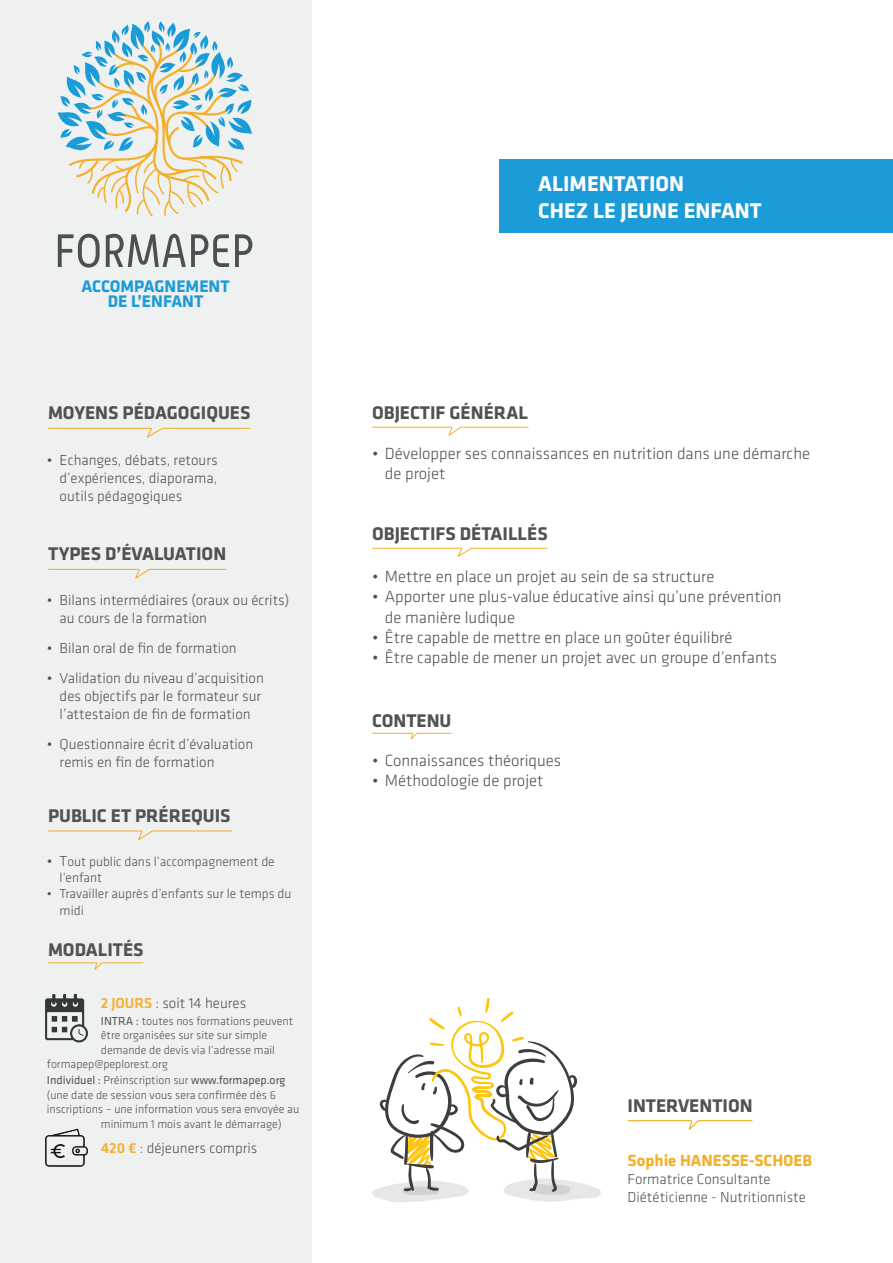
<style>
.page{position:relative;width:893px;height:1263px;background:#fff}
.page>*{position:absolute;margin:0;border:0;box-sizing:border-box;transform-origin:0 0}
.t1{font:700 22.2px/26.5px "Klavika";color:#fff}
.t2{font:700 19.05px "Klavika";color:#515353}
.t3{font:700 17.4px/15px "Klavika";color:#1b9cd8;text-align:center}
.t4{font:300 16.8px/20.1px "Klavika";color:#515353}
.t5{font:700 16.8px "Klavika";color:#f3af2a}
.t6{font:300 15px/18px "Klavika";color:#515353}
.t7{font:300 13.5px/16.2px "Klavika";color:#515353}
.t8{font:300 12px "Klavika";color:#515353}
.t9{font:12px "Klavika";color:#515353}
.s1{font-size:15px}
.s2{font-weight:500;color:#f3af2a}
.s3{font-weight:400}
.s4{font-weight:300}
</style>
<div class="page">
<div style="left:0;top:0;width:311px;height:1263px;background:#eff0f0"></div>
<svg style="left:58px;top:21px;width:194px;height:196px"></svg>
<svg style="left:58px;top:234px;width:42px;height:34px"></svg>
<svg style="left:106px;top:234px;width:123px;height:33px"></svg>
<svg style="left:235px;top:234px;width:17px;height:33px"></svg>
<div style="left:500px;top:159px;width:393px;height:74px;background:#1b9cd8"></div>
<svg style="left:48px;top:830px;width:184px;height:11px"></svg>
<svg style="left:48px;top:568px;width:179px;height:11px"></svg>
<svg style="left:48px;top:427px;width:203px;height:11px"></svg>
<svg style="left:372px;top:426px;width:157px;height:10px"></svg>
<svg style="left:372px;top:547px;width:176px;height:10px"></svg>
<svg style="left:372px;top:732px;width:80px;height:8px"></svg>
<svg style="left:627px;top:1120px;width:126px;height:10px"></svg>
<svg style="left:372px;top:998px;width:229px;height:204px"></svg>
<img style="left:45px;top:993px;width:43px;height:50px">
<img style="left:45px;top:1128px;width:43px;height:39px">
<svg style="left:48px;top:962px;width:96px;height:8px"></svg>
<p class="t3" style="left:81px;top:279px;width:150px">ACCOMPAGNEMENT<br>DE L’ENFANT</p>
<h1 class="t1" style="left:538px;top:171px;width:225px">ALIMENTATION<br>CHEZ LE JEUNE ENFANT</h1>
<p class="t2" style="left:48px;top:402px;width:204px">MOYENS PÉDAGOGIQUES</p>
<p class="t2" style="left:372px;top:402px;width:157px">OBJECTIF GÉNÉRAL</p>
<p class="t4" style="left:385px;top:444px;width:427px;text-indent:-13px">• Développer ses connaissances en nutrition dans une démarche de projet</p>
<p class="t6" style="left:60px;top:451px;width:159px;text-align:justify;text-indent:-13px">• Echanges, débats, retours d’expériences, diaporama, outils pédagogiques</p>
<p class="t2" style="left:48px;top:543px;width:180px">TYPES D’ÉVALUATION</p>
<p class="t6" style="left:60px;top:591px;width:231px;text-indent:-13px">• Bilans intermédiaires (oraux ou écrits) au cours de la formation</p>
<p class="t6" style="left:47px;top:639px;width:191px">• Bilan oral de fin de formation</p>
<p class="t6" style="left:60px;top:669px;width:206px;text-indent:-13px">• Validation du niveau d’acquisition des objectifs par le formateur sur l’attestaion de fin de formation</p>
<p class="t6" style="left:60px;top:735px;width:195px;text-indent:-13px">• Questionnaire écrit d’évaluation remis en fin de formation</p>
<p class="t2" style="left:48px;top:805px;width:184px">PUBLIC ET PRÉREQUIS</p>
<p class="t7" style="left:60px;top:854px;width:217px;text-indent:-13px"><span class="s1">• T</span>out public dans l’accompagnement de l’enfant</p>
<p class="t7" style="left:60px;top:886px;width:233px;text-indent:-13px">• Travailler auprès d’enfants sur le temps du midi</p>
<p class="t2" style="left:48px;top:939px;width:97px">MODALITÉS</p>
<p class="t6" style="left:101px;top:994px;width:147px"><span class="s2">2 JOURS</span> : soit 14 heures</p>
<p class="t8" style="left:101px;top:1014px;width:194px"><span class="s3">INTRA :</span> toutes nos formations peuvent</p>
<p class="t8" style="left:101px;top:1029px;width:168px">être organisées sur site sur simple</p>
<p class="t8" style="left:101px;top:1043px;width:176px">demande de devis via l’adresse mail</p>
<p class="t8" style="left:47px;top:1057px;width:123px">formapep@peplorest.org</p>
<p class="t9" style="left:47px;top:1074px;width:240px">Individuel : <span class="s4">Préinscription sur</span> www.formapep.org</p>
<p class="t8" style="left:47px;top:1088px;width:230px">(une date de session vous sera confirmée dès 6</p>
<p class="t8" style="left:47px;top:1103px;width:254px">inscriptions – une information vous sera envoyée au</p>
<p class="t8" style="left:101px;top:1117px;width:182px">minimum 1 mois avant le démarrage)</p>
<p class="t6" style="left:101px;top:1139px;width:158px"><span class="s2">420 €</span> : déjeuners compris</p>
<p class="t2" style="left:372px;top:523px;width:177px">OBJECTIFS DÉTAILLÉS</p>
<p class="t4" style="left:372px;top:567px;width:344px">• Mettre en place un projet au sein de sa structure</p>
<p class="t4" style="left:385px;top:587px;width:398px;text-indent:-13px">• Apporter une plus-value éducative ainsi qu’une prévention de manière ludique</p>
<p class="t4" style="left:372px;top:627px;width:362px">• Être capable de mettre en place un goûter équilibré</p>
<p class="t4" style="left:372px;top:648px;width:407px">• Être capable de mener un projet avec un groupe d’enfants</p>
<p class="t2" style="left:372px;top:710px;width:81px">CONTENU</p>
<p class="t4" style="left:372px;top:751px;width:191px">• Connaissances théoriques</p>
<p class="t4" style="left:372px;top:771px;width:173px">• Méthodologie de projet</p>
<p class="t2" style="left:627px;top:1095px;width:127px">INTERVENTION</p>
<p class="t5" style="left:627px;top:1151px;width:186px">Sophie HANESSE-SCHOEB</p>
<p class="t6" style="left:627px;top:1170px;width:180px">Formatrice Consultante<br>Diététicienne - Nutritionniste</p>
</div>
